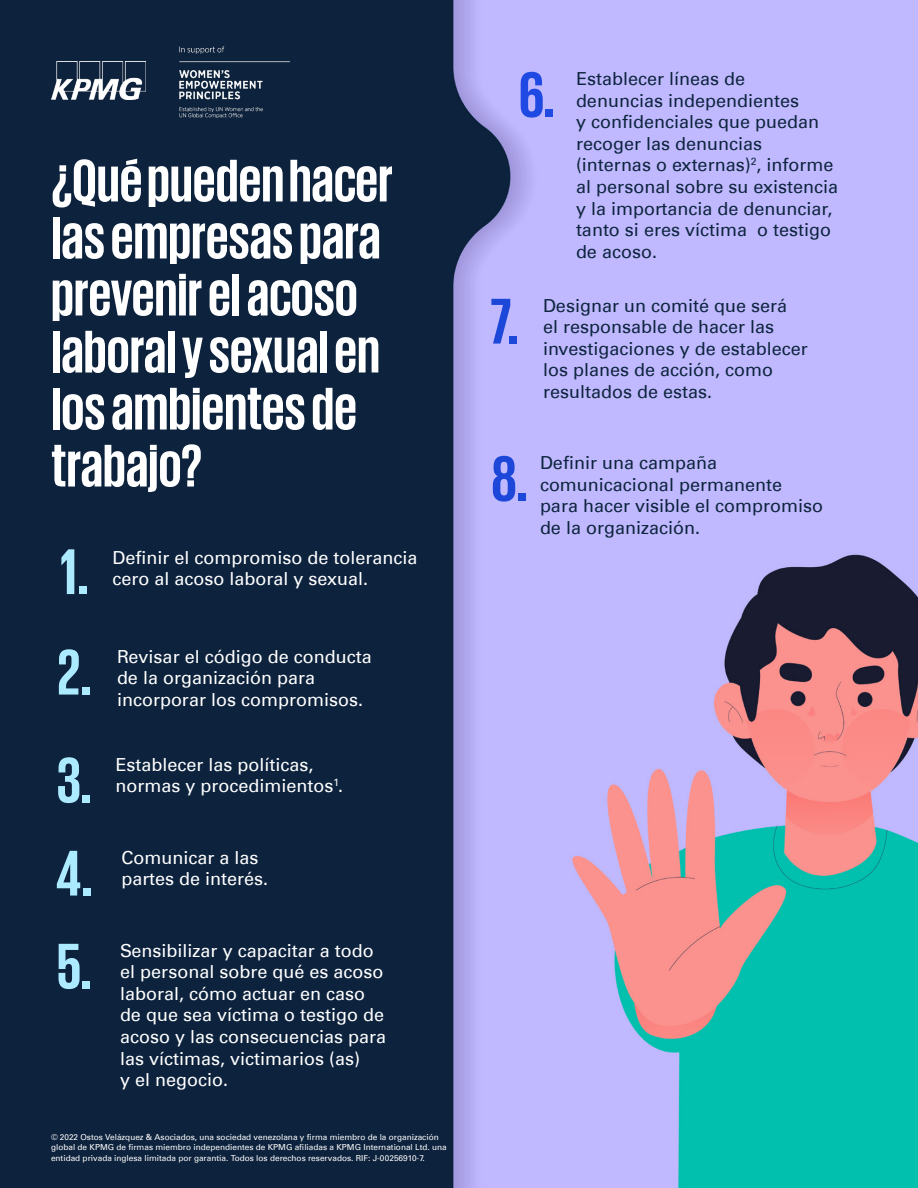
<style>
.page{position:relative;width:918px;height:1188px;background:#fff}
.page>*{position:absolute;margin:0;border:0;box-sizing:border-box;transform-origin:0 0}
.t1{font:700 66px "KPMG";color:#aceaff}
.t2{font:700 66px "KPMG";color:#1d47d8}
.t3{font:700 66px "KPMG";color:#1e49e2}
.t4{font:700 61.5px/57px "KPMG";color:#fff}
.t5{font:18px/21.6px "Universfor KPMG";color:#0e253e}
.t6{font:18px/21.6px "Universfor KPMG";color:#fff}
.t7{font:8.25px/10.5px "Universfor KPMG";color:#fff}
</style>
<div class="page">
<img style="left:0;top:0;width:918px;height:1188px">
<img style="left:51px;top:62px;width:95px;height:37px">
<img style="left:178px;top:45px;width:113px;height:73px">
<h2 class="t4" style="left:51px;top:150px;width:344px">¿Qué pueden hacer las empresas para prevenir el acoso laboral y sexual en los ambientes de trabajo?</h2>
<h1 class="t1" style="left:60px;top:539px;width:30px">1.</h1>
<h1 class="t1" style="left:57px;top:639px;width:36px">2.</h1>
<h1 class="t1" style="left:57px;top:747px;width:37px">3.</h1>
<h1 class="t1" style="left:56px;top:840px;width:38px">4.</h1>
<h1 class="t1" style="left:56px;top:933px;width:37px">5.</h1>
<p class="t6" style="left:112px;top:546px;width:307px">Definir el compromiso de tolerancia cero al acoso laboral y sexual.</p>
<p class="t6" style="left:117px;top:645px;width:256px">Revisar el código de conducta de la organización para</p>
<p class="t6" style="left:117px;top:689px;width:248px">incorporar los compromisos.</p>
<p class="t6" style="left:116px;top:753px;width:229px">Establecer las políticas, normas y procedimientos<sup>1</sup>.</p>
<p class="t6" style="left:122px;top:846px;width:139px">Comunicar a las</p>
<p class="t6" style="left:122px;top:868px;width:148px">partes de interés.</p>
<p class="t6" style="left:120px;top:939px;width:268px">Sensibilizar y capacitar a todo el personal sobre qué es acoso laboral, cómo actuar en caso de que sea víctima o testigo de acoso y las consecuencias para las víctimas, victimarios (as)<br>y el negocio.</p>
<p class="t7" style="left:51px;top:1132px;width:397px">© 2022 Ostos Velázquez &amp; Asociados, una sociedad venezolana y firma miembro de la organización global de KPMG de firmas miembro independientes de KPMG afiliadas a KPMG International Ltd. una entidad privada inglesa limitada por garantía. Todos los derechos reservados. RIF: J-00256910-7.</p>
<h1 class="t3" style="left:519px;top:62px;width:38px">6.</h1>
<p class="t5" style="left:576px;top:68px;width:264px">Establecer líneas de<br>denuncias independientes<br>y confidenciales que puedan recoger las denuncias (internas o externas)<sup>2</sup>, informe al personal sobre su existencia y la importancia de denunciar, tanto si eres víctima o testigo de acoso.</p>
<h1 class="t2" style="left:490px;top:288px;width:30px">7.</h1>
<p class="t5" style="left:543px;top:294px;width:266px">Designar un comité que será<br>el responsable de hacer las investigaciones y de establecer los planes de acción, como resultados de estas.</p>
<h1 class="t2" style="left:491px;top:446px;width:38px">8.</h1>
<p class="t5" style="left:540px;top:452px;width:285px">Definir una campaña comunicacional permanente para hacer visible el compromiso de la organización.</p>
</div>
